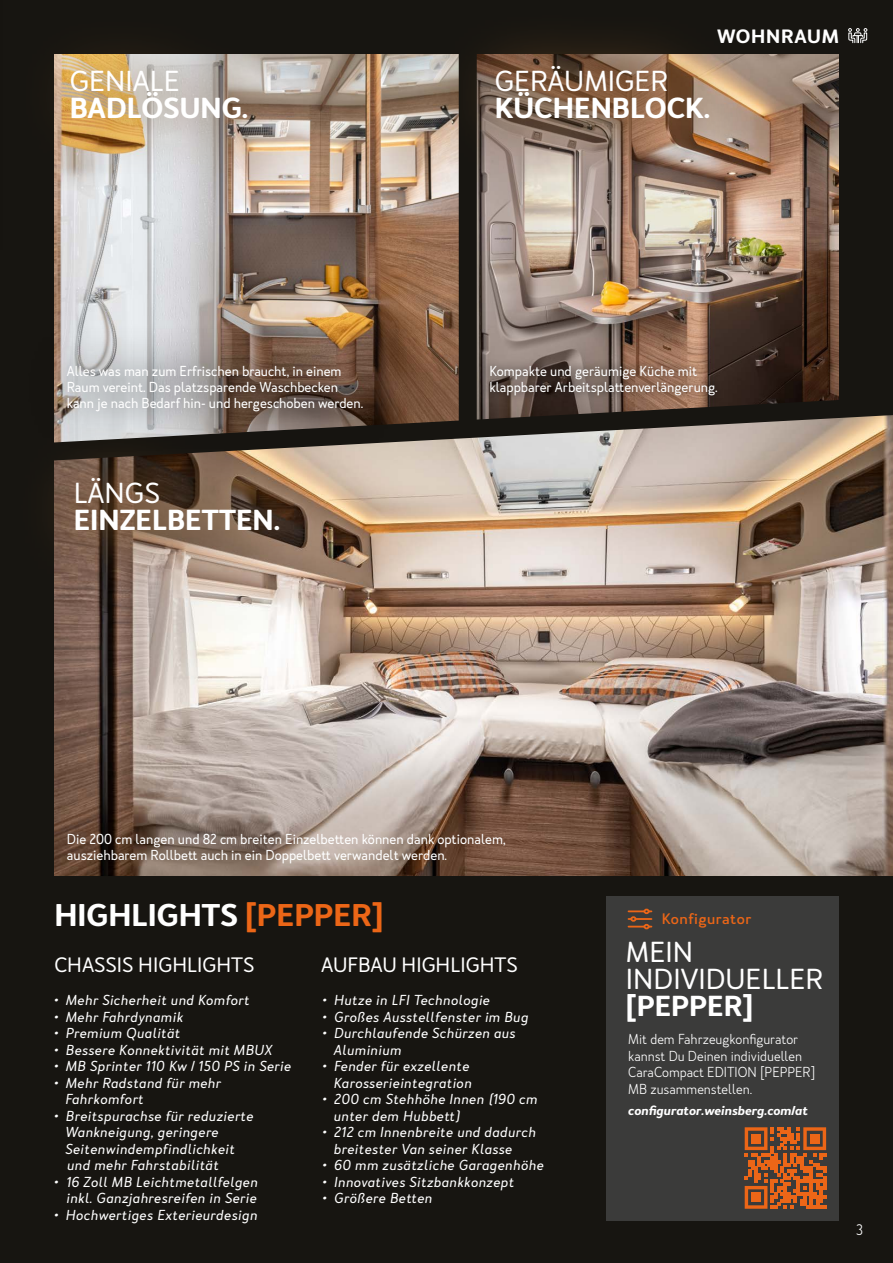
<style>
.page{position:relative;width:893px;height:1263px;background:#171511}
.page>*{position:absolute;margin:0;border:0;box-sizing:border-box;transform-origin:0 0}
.t1{font:600 29.25px "Merlo Neue";color:#fff;scale:1.07 1}
.t2{font:600 27px "Merlo Neue";color:#fff;scale:1.07 1}
.t3{font:27px/27px "Merlo Neue";color:#fff;scale:1.07 1}
.t4{font:19.5px "Merlo Neue";color:#fff;scale:1.07 1}
.t5{font:600 18px "Merlo Neue";letter-spacing:.04em;color:#fff;scale:1.07 1}
.t6{font:500 14.25px "Merlo Neue";letter-spacing:.03em;color:#ec6617;scale:1.07 1}
.t7{font:300 14.25px "Merlo Neue";color:#fff}
.t8{font:italic 13.5px/16.5px "Merlo Neue";letter-spacing:.025em;color:#fff;scale:1.07 1}
.t9{font:13.5px/15.8px "Merlo Neue";color:#fff}
.t10{font:300 13.5px/16.5px "Merlo Neue";color:#fff}
.t11{font:italic 600 12px "Merlo Neue";color:#fff;scale:1.07 1}
.s1{color:#ec6617}
</style>
<div class="page">
<div style="left:606px;top:896px;width:233px;height:324px;background:#3b3b3a"></div>
<img style="left:477px;top:54px;width:362px;height:331px">
<img style="left:54px;top:54px;width:405px;height:331px">
<img style="left:54px;top:472px;width:839px;height:404px">
<svg style="left:848px;top:28px;width:20px;height:16px"></svg>
<svg style="left:628px;top:909px;width:23px;height:20px"></svg>
<svg style="left:334px;top:385px;width:559px;height:87px"></svg>
<div style="left:459px;top:36px;width:18px;height:396px;background:#171511"></div>
<div style="left:437px;top:8px;width:327px;height:171px;background:#714c24;opacity:.84"></div>
<div style="left:16px;top:420px;width:318px;height:171px;background:#714c24;opacity:.84"></div>
<div style="left:22px;top:320px;width:381px;height:135px;background:#000;opacity:.5"></div>
<div style="left:481px;top:357px;width:244px;height:47px;background:#000;opacity:.75"></div>
<div style="left:12px;top:10px;width:290px;height:169px;background:#714c24;opacity:.5"></div>
<svg style="left:745px;top:1127px;width:81px;height:82px"></svg>
<div style="left:751px;top:1134px;width:10px;height:9px;background:#ec6617"></div>
<div style="left:810px;top:1134px;width:10px;height:9px;background:#ec6617"></div>
<div style="left:751px;top:1192px;width:10px;height:10px;background:#ec6617"></div>
<h2 class="t3" style="left:70px;top:68px;width:104px">GENIALE</h2>
<h2 class="t2" style="left:70px;top:90px;width:168px">BADLÖSUNG.</h2>
<h3 class="t5" style="left:717px;top:24px;width:115px">WOHNRAUM</h3>
<h2 class="t3" style="left:495px;top:68px;width:164px">GERÄUMIGER</h2>
<h2 class="t2" style="left:495px;top:90px;width:203px">KÜCHENBLOCK.</h2>
<p class="t9" style="left:67px;top:363px;width:298px">Alles was man zum Erfrischen braucht, in einem<br>Raum vereint. Das platzsparende Waschbecken kann je nach Bedarf hin- und hergeschoben werden.</p>
<p class="t9" style="left:489px;top:363px;width:230px">Kompakte und geräumige Küche mit klappbarer Arbeitsplattenverlängerung.</p>
<h2 class="t3" style="left:74px;top:480px;width:82px">LÄNGS</h2>
<h2 class="t2" style="left:74px;top:502px;width:194px">EINZELBETTEN.</h2>
<p class="t9" style="left:67px;top:831px;width:440px">Die 200 cm langen und 82 cm breiten Einzelbetten können dank optionalem, ausziehbarem Rollbett auch in ein Doppelbett verwandelt werden.</p>
<h1 class="t1" style="left:54px;top:895px;width:309px">HIGHLIGHTS <span class="s1">[PEPPER]</span></h1>
<h3 class="t4" style="left:54px;top:953px;width:188px">CHASSIS HIGHLIGHTS</h3>
<h3 class="t4" style="left:321px;top:953px;width:185px">AUFBAU HIGHLIGHTS</h3>
<p class="t8" style="left:54px;top:992px;width:184px">• Mehr Sicherheit und Komfort</p>
<p class="t8" style="left:54px;top:1009px;width:122px">• Mehr Fahrdynamik</p>
<p class="t8" style="left:54px;top:1025px;width:119px">• Premium Qualität</p>
<p class="t8" style="left:54px;top:1042px;width:205px">• Bessere Konnektivität mit MBUX</p>
<p class="t8" style="left:54px;top:1058px;width:223px">• MB Sprinter 110 Kw / 150 PS in Serie</p>
<p class="t8" style="left:65px;top:1075px;width:147px;text-indent:-11px">• Mehr Radstand für mehr<br>Fahrkomfort</p>
<p class="t8" style="left:65px;top:1108px;width:177px;text-indent:-11px">• Breitspurachse für reduzierte<br>Wankneigung, geringere<br>Seitenwindempfindlichkeit und mehr Fahrstabilität</p>
<p class="t8" style="left:54px;top:1174px;width:192px;text-align:right">• 16 Zoll MB Leichtmetallfelgen inkl. Ganzjahresreifen in Serie</p>
<p class="t8" style="left:54px;top:1207px;width:191px">• Hochwertiges Exterieurdesign</p>
<p class="t8" style="left:323px;top:992px;width:158px">• Hutze in LFI Technologie</p>
<p class="t8" style="left:323px;top:1009px;width:194px">• Großes Ausstellfenster im Bug</p>
<p class="t8" style="left:334px;top:1025px;width:172px;text-indent:-11px">• Durchlaufende Schürzen aus<br>Aluminium</p>
<p class="t8" style="left:323px;top:1058px;width:141px;text-align:right">• Fender für exzellente<br>Karosserieintegration</p>
<p class="t8" style="left:334px;top:1091px;width:192px;text-indent:-11px">• 200 cm Stehhöhe Innen (190 cm unter dem Hubbett)</p>
<p class="t8" style="left:334px;top:1124px;width:190px;text-indent:-11px">• 212 cm Innenbreite und dadurch breitester Van seiner Klasse</p>
<p class="t8" style="left:323px;top:1157px;width:208px">• 60 mm zusätzliche Garagenhöhe</p>
<p class="t8" style="left:323px;top:1174px;width:181px">• Innovatives Sitzbankkonzept</p>
<p class="t8" style="left:323px;top:1190px;width:104px">• Größere Betten</p>
<p class="t6" style="left:662px;top:910px;width:85px">Konfigurator</p>
<h2 class="t3" style="left:626px;top:939px;width:186px">MEIN<br>INDIVIDUELLER</h2>
<h2 class="t2" style="left:626px;top:988px;width:121px">[PEPPER]</h2>
<p class="t10" style="left:628px;top:1031px;width:189px">Mit dem Fahrzeugkonfigurator kannst Du Deinen individuellen<br>CaraCompact EDITION [PEPPER]<br>MB zusammenstellen.</p>
<p class="t11" style="left:628px;top:1102px;width:169px">configurator.weinsberg.com/at</p>
<p class="t7" style="left:856px;top:1221px;width:8px">3</p>
</div>
